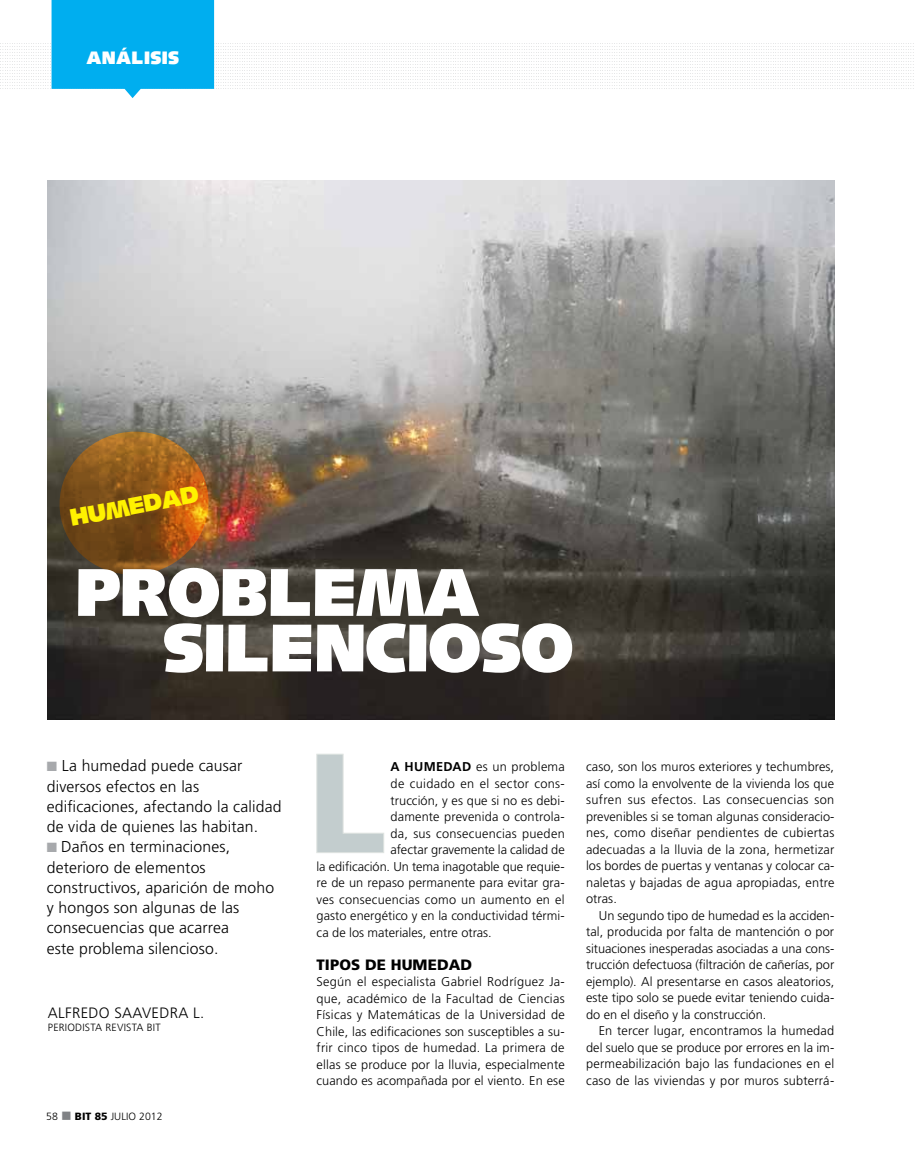
<style>
.page{position:relative;width:915px;height:1170px;background:#fff}
.page>*{position:absolute;margin:0;border:0;box-sizing:border-box;transform-origin:0 0}
.t1{font:900 141px "Frutiger";color:#c3cdce}
.t2{font:900 67.5px/55.5px "Syntax";letter-spacing:-.01em;color:#fff}
.t3{font:900 24px "Syntax";color:#fff200}
.t4{font:900 18px "Syntax";letter-spacing:.02em;color:#fff}
.t5{font:300 15.75px/20.2px "Frutiger";letter-spacing:.01em;color:#000}
.t6{font:300 15px "Frutiger";letter-spacing:.02em;color:#000}
.t7{font:900 15px "Frutiger";letter-spacing:.005em;color:#000}
.t8{font:300 12.75px/16.5px "Frutiger";letter-spacing:.01em;color:#000;text-align:justify}
.t9{font:300 10.5px "Frutiger";letter-spacing:.02em;color:#000}
.s1{color:#a7a9ac}
.s2{color:#808285}
.s3{font-weight:900}
.s4{font-weight:700}
</style>
<div class="page">
<img style="left:48px;top:180px;width:785px;height:539px">
<svg style="left:316px;top:753px;width:68px;height:100px"></svg>
<svg style="left:0;top:0;width:911px;height:98px"></svg>
<svg style="left:53px;top:425px;width:162px;height:156px;background:#7f5528"></svg>
<h3 class="t4" style="left:86px;top:48px;width:94px">ANÁLISIS</h3>
<h3 class="t3" style="left:68px;top:504px;width:132px;rotate:-11deg">HUMEDAD</h3>
<h2 class="t2" style="left:163px;top:565px;width:412px;text-indent:-87px">PROBLEMA<br>SILENCIOSO</h2>
<p class="t5" style="left:47px;top:755px;width:236px"><span class="s1">■</span> La humedad puede causar diversos efectos en las edificaciones, afectando la calidad de vida de quienes las habitan.</p>
<p class="t5" style="left:47px;top:836px;width:229px"><span class="s1">■</span> Daños en terminaciones, deterioro de elementos constructivos, aparición de moho y hongos son algunas de las consecuencias que acarrea<br>este problema silencioso.</p>
<p class="t6" style="left:48px;top:1004px;width:158px">Alfredo Saavedra L.</p>
<p class="t9" style="left:48px;top:1021px;width:114px">Periodista Revista BiT</p>
<p class="t9" style="left:46px;top:1109px;width:118px">58 <span class="s2">■</span> <span class="s3">BIT 85</span> julio 2012</p>
<h1 class="t1" style="left:307px;top:718px;width:80px">L</h1>
<p class="t8" style="left:390px;top:758px;width:175px"><span class="s4">A HUMEDAD</span> es un problema</p>
<p class="t8" style="left:390px;top:775px;width:175px">de cuidado en el sector cons-</p>
<p class="t8" style="left:390px;top:791px;width:175px">trucción, y es que si no es debi-</p>
<p class="t8" style="left:390px;top:808px;width:175px">damente prevenida o controla-</p>
<p class="t8" style="left:390px;top:824px;width:175px">da, sus consecuencias pueden</p>
<p class="t8" style="left:390px;top:841px;width:175px">afectar gravemente la calidad de</p>
<p class="t8" style="left:316px;top:857px;width:250px">la edificación. U n tema inagotable que requie-</p>
<p class="t8" style="left:316px;top:874px;width:250px">re de un repaso permanente para evitar gra-</p>
<p class="t8" style="left:316px;top:890px;width:250px">ves consecuencias como un aumento en el</p>
<p class="t8" style="left:316px;top:907px;width:250px">gasto energético y en la conductividad térmi-</p>
<p class="t8" style="left:316px;top:923px;width:177px">ca de los materiales, entre otras.</p>
<p class="t7" style="left:316px;top:955px;width:157px">TIPOS DE HUMEDAD</p>
<p class="t8" style="left:316px;top:973px;width:250px">Según el especialista Gabriel Rodríguez Ja&shy;que, académico de la Facultad de Ciencias Físicas y Matemáticas de la U niversidad de Chile, las edificaciones son susceptibles a su&shy;frir cinco tipos de humedad. La primera de ellas se produce por la lluvia, especialmente cuando es acompañada por el viento. E n ese</p>
<p class="t8" style="left:586px;top:758px;width:250px">caso, son los muros exteriores y techumbres, así como la envolvente de la vivienda los que sufren sus efectos. Las consecuencias son prevenibles si se toman algunas consideracio&shy;nes, como diseñar pendientes de cubiertas adecuadas a la lluvia de la zona, hermetizar los bordes de puertas y ventanas y colocar ca&shy;naletas y bajadas de agua apropiadas, entre otras.</p>
<p class="t8" style="left:586px;top:907px;width:250px;text-indent:13px">U n segundo tipo de humedad es la acciden&shy;tal, producida por falta de mantención o por situaciones inesperadas asociadas a una cons&shy;trucción defectuosa (filtración de cañerías, por ejemplo). Al presentarse en casos aleatorios, este tipo solo se puede evitar teniendo cuida&shy;do en el diseño y la construcción.</p>
<p class="t8" style="left:586px;top:1022px;width:250px;text-indent:13px">En tercer lugar, encontramos la humedad del suelo que se produce por errores en la im&shy;permeabilización bajo las fundaciones en el caso de las viviendas y por muros subterrá-</p>
</div>
